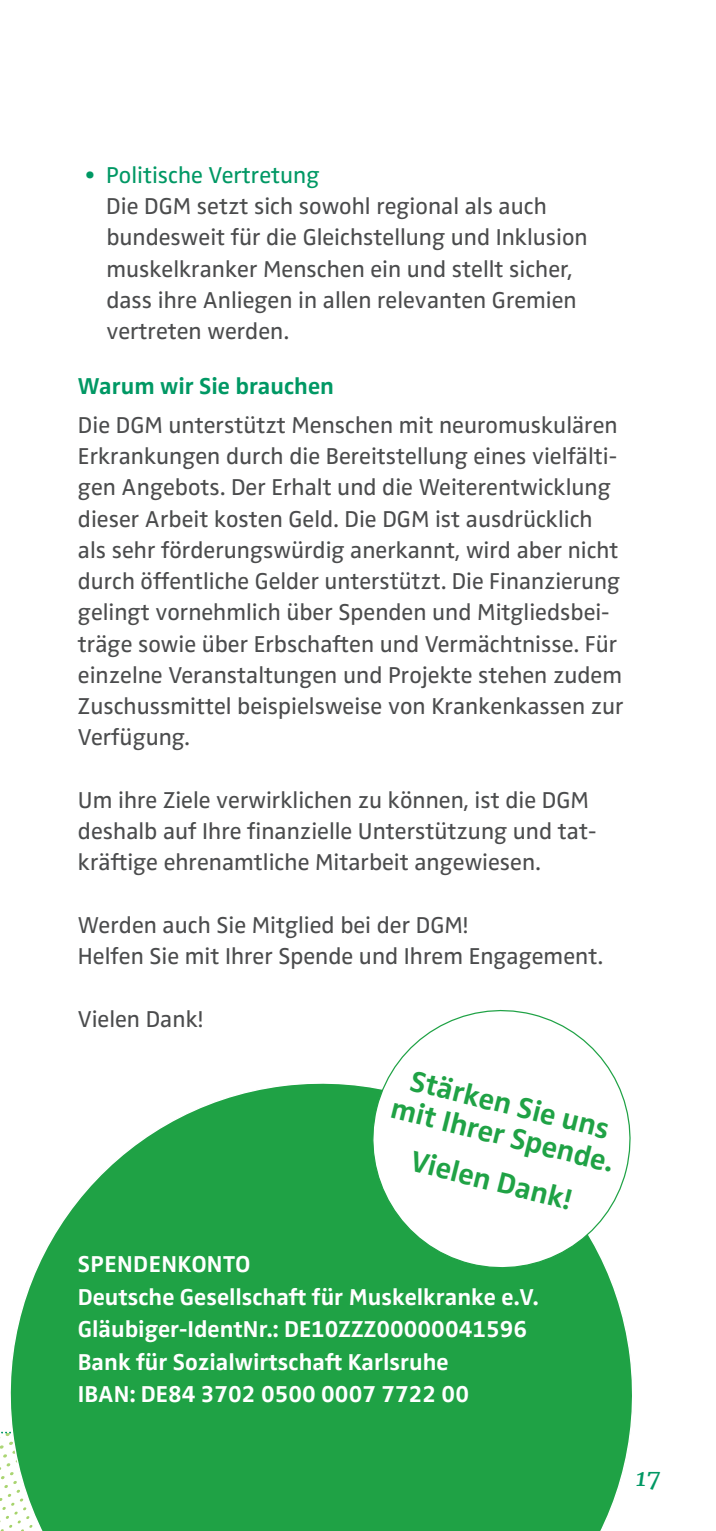
<style>
.page{position:relative;width:716px;height:1531px;background:#fff}
.page>*{position:absolute;margin:0;border:0;box-sizing:border-box;transform-origin:0 0}
.Head_rot{font:700 30px/31.2px "Zwo OT";color:#1fa245;text-align:center}
.t1{font:italic 25px "Merriweather";color:#009864}
.Text_Zwo_9_5_Pt___12{font:23.75px/31.2px "Zwo OT";color:#4b4c4d}
.Head_rot-2{font:700 23.75px "Zwo OT";color:#fff}
.Text_Zwo_9_5_Pt___12-2{font:23.75px "Zwo OT";color:#009864}
.Head_Krankheit_Merri{font:700 23.75px "Zwo OT";color:#009864}
.Head_rot-3{font:700 23.75px "Zwo OT";letter-spacing:.02em;color:#fff}
</style>
<div class="page">
<svg style="left:0;top:1083px;width:632px;height:448px;background:#3bad5c"></svg>
<svg style="left:358px;top:1009px;width:274px;height:272px"></svg>
<p class="Text_Zwo_9_5_Pt___12-2" style="left:85px;top:161px;width:236px">• Politische Vertretung</p>
<p class="Text_Zwo_9_5_Pt___12" style="left:106px;top:192px;width:483px">Die DGM setzt sich sowohl regional als auch bundesweit für die Gleichstellung und Inklusion muskelkranker Menschen ein und stellt sicher, dass ihre Anliegen in allen relevanten Gremien vertreten werden.</p>
<p class="Head_Krankheit_Merri" style="left:78px;top:372px;width:257px">Warum wir Sie brauchen</p>
<p class="Text_Zwo_9_5_Pt___12" style="left:78px;top:411px;width:547px">Die DGM unterstützt Menschen mit neuromuskulären Erkrankungen durch die Bereitstellung eines vielfälti&shy;gen Angebots. Der Erhalt und die Weiterentwicklung dieser Arbeit kosten Geld. Die DGM ist ausdrücklich als sehr förderungswürdig anerkannt, wird aber nicht durch öffentliche Gelder unterstützt. Die Finanzierung gelingt vornehmlich über Spenden und Mitgliedsbei&shy;träge sowie über Erbschaften und Vermächtnisse. Für einzelne Veranstaltungen und Projekte stehen zudem Zuschussmittel beispielsweise von Krankenkassen zur Verfügung.</p>
<p class="Text_Zwo_9_5_Pt___12" style="left:78px;top:786px;width:520px">Um ihre Ziele verwirklichen zu können, ist die DGM deshalb auf Ihre finanzielle Unterstützung und tat&shy;kräftige ehrenamtliche Mitarbeit angewiesen.</p>
<p class="Text_Zwo_9_5_Pt___12" style="left:78px;top:911px;width:392px">Werden auch Sie Mitglied bei der DGM!</p>
<p class="Text_Zwo_9_5_Pt___12" style="left:78px;top:942px;width:526px">Helfen Sie mit Ihrer Spende und Ihrem Engagement.</p>
<p class="Text_Zwo_9_5_Pt___12" style="left:78px;top:1005px;width:127px">Vielen Dank!</p>
<p class="Head_rot" style="left:403px;top:1062px;width:230px;rotate:14deg">Stärken Sie uns mit Ihrer Spende.</p>
<p class="Head_rot" style="left:415px;top:1145px;width:166px;rotate:14deg">Vielen Dank!</p>
<p class="Head_rot-3" style="left:78px;top:1250px;width:174px">SPENDENKONTO</p>
<p class="Head_rot-2" style="left:78px;top:1282px;width:462px">Deutsche Gesellschaft für Muskelkranke e.V.</p>
<p class="Head_rot-2" style="left:78px;top:1315px;width:451px">Gläubiger-IdentNr.: DE10ZZZ00000041596</p>
<p class="Head_rot-2" style="left:78px;top:1347px;width:372px">Bank für Sozialwirtschaft Karlsruhe</p>
<p class="Head_rot-2" style="left:78px;top:1380px;width:393px">IBAN: DE84 3702 0500 0007 7722 00</p>
<p class="t1" style="left:635px;top:1459px;width:26px">17</p>
</div>
